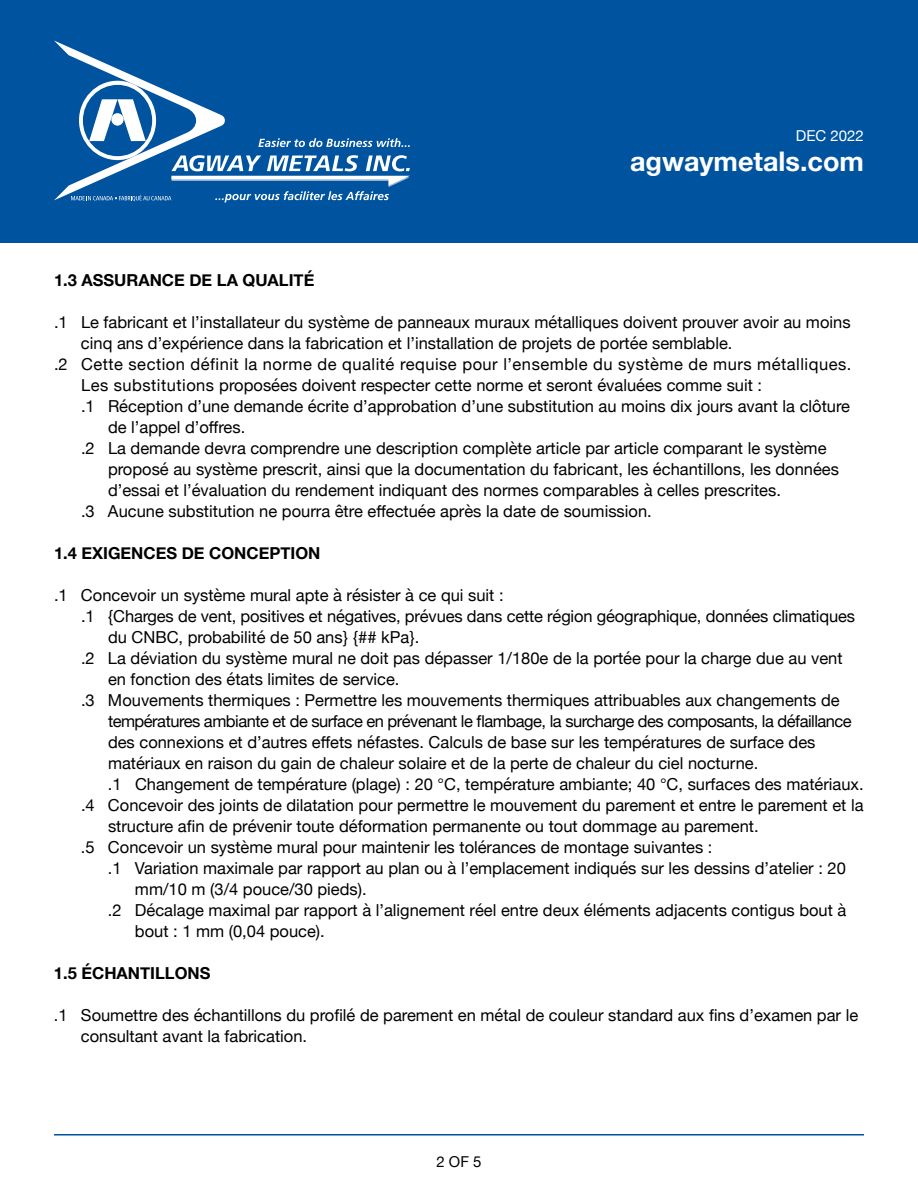
<style>
.page{position:relative;width:918px;height:1188px;background:#fff}
.page>*{position:absolute;margin:0;border:0;box-sizing:border-box;transform-origin:0 0}
.t1{font:700 27px "Helvetica Neue";color:#fff}
.t2{font:16.5px/21px "Helvetica Neue";color:#000}
.t3{font:16.5px "Helvetica Neue";letter-spacing:-.03em;color:#000}
.t4{font:16.5px "Helvetica Neue";letter-spacing:.03em;color:#000}
.t5{font:700 16.5px "Helvetica Neue";color:#000}
.t6{font:15px "Helvetica Neue";color:#fff}
.t7{font:15px "Helvetica Neue";color:#000}
</style>
<div class="page">
<div style="left:0;top:0;width:918px;height:243px;background:#00539f"></div>
<svg style="left:54px;top:41px;width:356px;height:161px"></svg>
<hr style="left:54px;top:1134px;width:810px;height:2px;background:#00539f">
<p class="t6" style="left:796px;top:125px;width:70px">DEC 2022</p>
<h1 class="t1" style="left:630px;top:140px;width:235px">agwaymetals.com</h1>
<p class="t5" style="left:54px;top:267px;width:262px">1.3 ASSURANCE DE LA QUALITÉ</p>
<p class="t2" style="left:54px;top:313px;width:798px">.1 Le fabricant et l’installateur du système de panneaux muraux métalliques doivent prouver avoir au moins</p>
<p class="t2" style="left:81px;top:334px;width:653px">cinq ans d’expérience dans la fabrication et l’installation de projets de portée semblable.</p>
<p class="t4" style="left:54px;top:352px;width:799px">.2 Cette section définit la norme de qualité requise pour l’ensemble du système de murs métalliques.</p>
<p class="t2" style="left:81px;top:376px;width:683px">Les substitutions proposées doivent respecter cette norme et seront évaluées comme suit :</p>
<p class="t2" style="left:81px;top:397px;width:771px">.1 Réception d’une demande écrite d’approbation d’une substitution au moins dix jours avant la clôture</p>
<p class="t2" style="left:108px;top:418px;width:139px">de l’appel d’offres.</p>
<p class="t2" style="left:81px;top:439px;width:747px">.2 La demande devra comprendre une description complète article par article comparant le système</p>
<p class="t2" style="left:108px;top:460px;width:733px">proposé au système prescrit, ainsi que la documentation du fabricant, les échantillons, les données</p>
<p class="t2" style="left:108px;top:481px;width:675px">d’essai et l’évaluation du rendement indiquant des normes comparables à celles prescrites.</p>
<p class="t2" style="left:81px;top:502px;width:572px">.3 Aucune substitution ne pourra être effectuée après la date de soumission.</p>
<p class="t5" style="left:54px;top:540px;width:268px">1.4 EXIGENCES DE CONCEPTION</p>
<p class="t2" style="left:54px;top:586px;width:451px">.1 Concevoir un système mural apte à résister à ce qui suit :</p>
<p class="t2" style="left:81px;top:607px;width:776px">.1 {Charges de vent, positives et négatives, prévues dans cette région géographique, données climatiques</p>
<p class="t2" style="left:108px;top:628px;width:313px">du CNBC, probabilité de 50 ans} {## kPa}.</p>
<p class="t2" style="left:81px;top:649px;width:763px">.2 La déviation du système mural ne doit pas dépasser 1/180e de la portée pour la charge due au vent</p>
<p class="t2" style="left:108px;top:670px;width:293px">en fonction des états limites de service.</p>
<p class="t2" style="left:81px;top:691px;width:760px">.3 Mouvements thermiques : Permettre les mouvements thermiques attribuables aux changements de</p>
<p class="t3" style="left:108px;top:709px;width:745px">températures ambiante et de surface en prévenant le flambage, la surcharge des composants, la défaillance</p>
<p class="t2" style="left:108px;top:733px;width:709px">des connexions et d’autres effets néfastes. Calculs de base sur les températures de surface des</p>
<p class="t2" style="left:108px;top:754px;width:652px">matériaux en raison du gain de chaleur solaire et de la perte de chaleur du ciel nocturne.</p>
<p class="t2" style="left:108px;top:775px;width:757px">.1 Changement de température (plage) : 20 °C, température ambiante; 40 °C, surfaces des matériaux.</p>
<p class="t2" style="left:81px;top:796px;width:784px">.4 Concevoir des joints de dilatation pour permettre le mouvement du parement et entre le parement et la</p>
<p class="t2" style="left:108px;top:817px;width:652px">structure afin de prévenir toute déformation permanente ou tout dommage au parement.</p>
<p class="t2" style="left:81px;top:838px;width:633px">.5 Concevoir un système mural pour maintenir les tolérances de montage suivantes :</p>
<p class="t2" style="left:108px;top:859px;width:739px">.1 Variation maximale par rapport au plan ou à l’emplacement indiqués sur les dessins d’atelier : 20</p>
<p class="t2" style="left:135px;top:880px;width:233px">mm/10 m (3/4 pouce/30 pieds).</p>
<p class="t2" style="left:108px;top:901px;width:740px">.2 Décalage maximal par rapport à l’alignement réel entre deux éléments adjacents contigus bout à</p>
<p class="t2" style="left:135px;top:922px;width:191px">bout : 1 mm (0,04 pouce).</p>
<p class="t5" style="left:54px;top:960px;width:158px">1.5 ÉCHANTILLONS</p>
<p class="t2" style="left:81px;top:1006px;width:779px;text-indent:-27px">.1 Soumettre des échantillons du profilé de parement en métal de couleur standard aux fins d’examen par le consultant avant la fabrication.</p>
<p class="t7" style="left:436px;top:1150px;width:47px">2 of 5</p>
</div>
